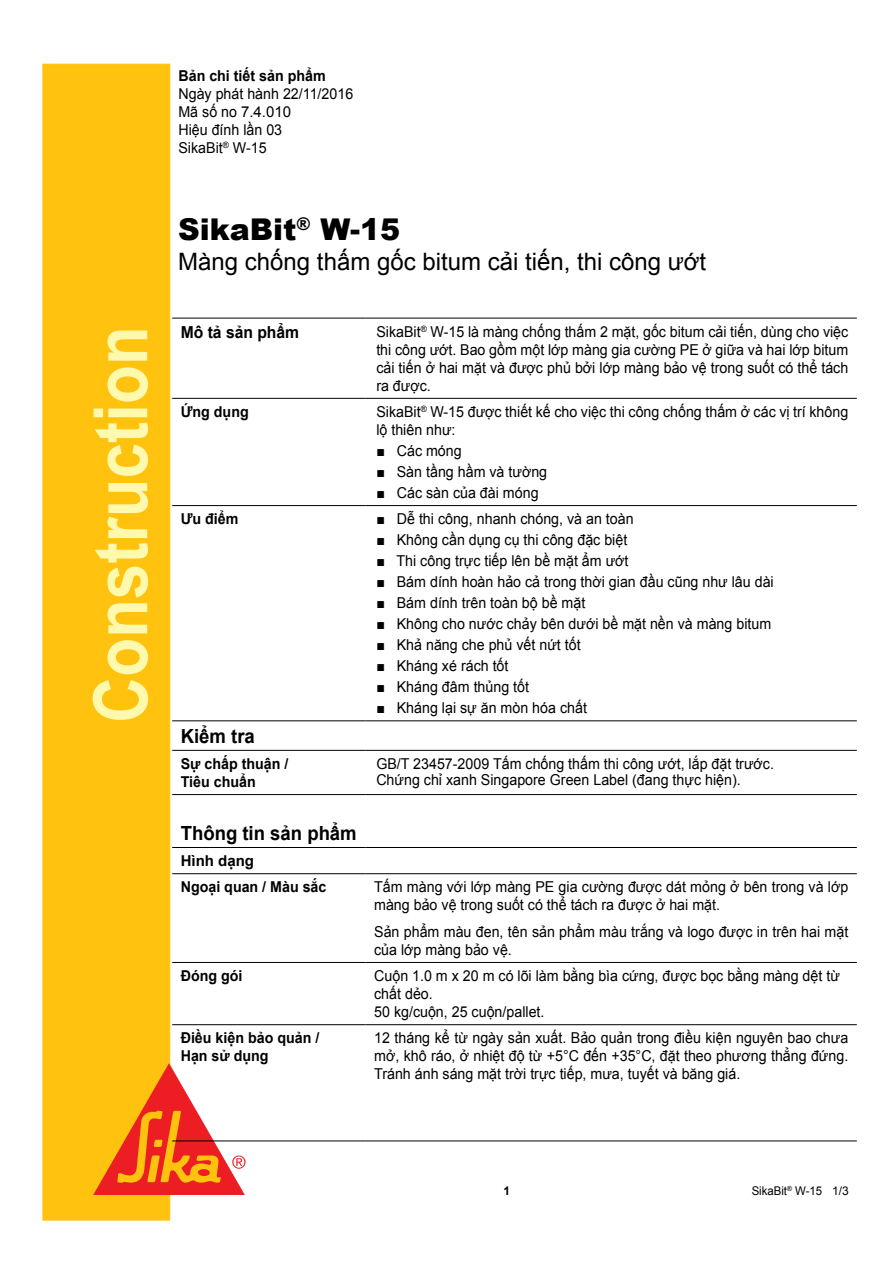
<style>
.page{position:relative;width:893px;height:1263px;background:#fff}
.page>*{position:absolute;margin:0;border:0;box-sizing:border-box;transform-origin:0 0}
.t1{font:700 75px "Arial";color:#fff9ae;scale:.85 1}
.t2{font:900 30px "Arial";color:#000}
.t3{font:24px "Arial";color:#000}
.t4{font:700 19.5px "Arial";color:#000;scale:.95 1}
.t5{font:700 16.5px "Arial";color:#000;scale:.95 1}
.t6{font:15px/18px "Arial";color:#000;scale:.95 1}
.t7{font:700 15px/18px "Arial";color:#000;scale:.95 1}
.t8{font:700 15px/26.2px "Arial";color:#000}
.t9{font:12px "Arial";color:#000;scale:.95 1}
.t10{font:700 12px "Arial";color:#000}
</style>
<div class="page">
<div style="left:43px;top:64px;width:127px;height:1156px;background:#ffc20e;border:1px solid #ffc20e"></div>
<svg style="left:93px;top:1063px;width:153px;height:132px"></svg>
<hr style="left:172px;top:318px;width:194px;height:1px;background:#000">
<hr style="left:366px;top:318px;width:491px;height:1px;background:#000">
<hr style="left:172px;top:398px;width:194px;height:1px;background:#000">
<hr style="left:366px;top:398px;width:491px;height:1px;background:#000">
<hr style="left:172px;top:505px;width:194px;height:1px;background:#000">
<hr style="left:366px;top:505px;width:491px;height:1px;background:#000">
<hr style="left:172px;top:720px;width:194px;height:1px;background:#000">
<hr style="left:366px;top:720px;width:491px;height:1px;background:#000">
<hr style="left:172px;top:750px;width:194px;height:1px;background:#000">
<hr style="left:366px;top:750px;width:491px;height:1px;background:#000">
<hr style="left:172px;top:794px;width:194px;height:1px;background:#000">
<hr style="left:366px;top:794px;width:491px;height:1px;background:#000">
<hr style="left:172px;top:847px;width:194px;height:1px;background:#000">
<hr style="left:366px;top:847px;width:491px;height:1px;background:#000">
<hr style="left:172px;top:873px;width:194px;height:1px;background:#000">
<hr style="left:366px;top:873px;width:491px;height:1px;background:#000">
<hr style="left:172px;top:962px;width:194px;height:1px;background:#000">
<hr style="left:366px;top:962px;width:491px;height:1px;background:#000">
<hr style="left:172px;top:1024px;width:194px;height:1px;background:#000">
<hr style="left:366px;top:1024px;width:491px;height:1px;background:#000">
<hr style="left:172px;top:1141px;width:194px;height:1px;background:#000">
<hr style="left:366px;top:1141px;width:491px;height:1px;background:#000">
<h1 class="t1" style="left:71px;top:723px;width:468px;rotate:-90deg">Construction</h1>
<p class="t7" style="left:178px;top:67px;width:157px">Bản chi tiết sản phẩm</p>
<p class="t6" style="left:178px;top:85px;width:186px">Ngày phát hành 22/11/2016<br>Mã số no 7.4.010<br>Hiệu đính lần 03<br>SikaBit<sup>®</sup> W-15</p>
<h2 class="t2" style="left:178px;top:208px;width:224px">SikaBit<sup>®</sup> W-15</h2>
<h3 class="t3" style="left:178px;top:245px;width:530px">Màng chống thấm gốc bitum cải tiến, thi công ướt</h3>
<p class="t5" style="left:181px;top:321px;width:126px">Mô tả sản phẩm</p>
<p class="t6" style="left:376px;top:323px;width:498px;text-align:justify">SikaBit<sup>®</sup> W-15 là màng chống thấm 2 mặt, gốc bitum cải tiến, dùng cho việc thi công ướt. Bao gồm một lớp màng gia cường PE ở giữa và hai lớp bitum cải tiến ở hai mặt và được phủ bởi lớp màng bảo vệ trong suốt có thể tách ra được.</p>
<p class="t7" style="left:181px;top:403px;width:73px">Ứng dụng</p>
<p class="t6" style="left:376px;top:403px;width:498px">SikaBit<sup>®</sup> W-15 được thiết kế cho việc thi công chống thấm ở các vị trí không lộ thiên như:</p>
<p class="t6" style="left:376px;top:442px;width:91px">■ Các móng</p>
<p class="t6" style="left:376px;top:463px;width:181px">■ Sàn tầng hầm và tường</p>
<p class="t6" style="left:376px;top:484px;width:172px">■ Các sàn của đài móng</p>
<p class="t7" style="left:181px;top:510px;width:62px">Ưu điểm</p>
<p class="t6" style="left:376px;top:510px;width:272px">■ Dễ thi công, nhanh chóng, và an toàn</p>
<p class="t6" style="left:376px;top:531px;width:266px">■ Không cần dụng cụ thi công đặc biệt</p>
<p class="t6" style="left:376px;top:552px;width:267px">■ Thi công trực tiếp lên bề mặt ẩm ướt</p>
<p class="t6" style="left:376px;top:573px;width:420px">■ Bám dính hoàn hảo cả trong thời gian đầu cũng như lâu dài</p>
<p class="t6" style="left:376px;top:594px;width:222px">■ Bám dính trên toàn bộ bề mặt</p>
<p class="t6" style="left:376px;top:615px;width:417px">■ Không cho nước chảy bên dưới bề mặt nền và màng bitum</p>
<p class="t6" style="left:376px;top:636px;width:217px">■ Khả năng che phủ vết nứt tốt</p>
<p class="t6" style="left:376px;top:657px;width:141px">■ Kháng xé rách tốt</p>
<p class="t6" style="left:376px;top:678px;width:162px">■ Kháng đâm thủng tốt</p>
<p class="t6" style="left:376px;top:699px;width:223px">■ Kháng lại sự ăn mòn hóa chất</p>
<h3 class="t4" style="left:181px;top:723px;width:80px">Kiểm tra</h3>
<p class="t7" style="left:181px;top:755px;width:115px">Sự chấp thuận /<br>Tiêu chuẩn</p>
<p class="t6" style="left:376px;top:756px;width:420px;line-height:16px">GB/T 23457-2009 Tấm chống thấm thi công ướt, lắp đặt trước.<br>Chứng chỉ xanh Singapore Green Label (đang thực hiện).</p>
<h3 class="t4" style="left:181px;top:820px;width:187px">Thông tin sản phẩm</h3>
<p class="t8" style="left:181px;top:848px;width:147px">Hình dạng<br>Ngoại quan / Màu sắc</p>
<p class="t6" style="left:374px;top:878px;width:501px">Tấm màng với lớp màng PE gia cường được dát mỏng ở bên trong và lớp màng bảo vệ trong suốt có thể tách ra được ở hai mặt.</p>
<p class="t6" style="left:374px;top:923px;width:501px">Sản phẩm màu đen, tên sản phẩm màu trắng và logo được in trên hai mặt của lớp màng bảo vệ.</p>
<p class="t7" style="left:181px;top:967px;width:66px">Đóng gói</p>
<p class="t6" style="left:374px;top:967px;width:492px">Cuộn 1.0 m x 20 m có lõi làm bằng bìa cứng, được bọc bằng màng dệt từ chất dẻo.<br>50 kg/cuộn, 25 cuộn/pallet.</p>
<p class="t7" style="left:181px;top:1029px;width:147px">Điều kiện bảo quản /<br>Hạn sử dụng</p>
<p class="t6" style="left:374px;top:1029px;width:501px;text-align:justify">12 tháng kể từ ngày sản xuất. Bảo quản trong điều kiện nguyên bao chưa mở, khô ráo, ở nhiệt độ từ +5°C đến +35°C, đặt theo phương thẳng đứng.<br>Tránh ánh sáng mặt trời trực tiếp, mưa, tuyết và băng giá.</p>
<p class="t10" style="left:504px;top:1182px;width:8px">1</p>
<p class="t9" style="left:752px;top:1182px;width:104px">SikaBit<sup>®</sup> W-15 1/3</p>
</div>
